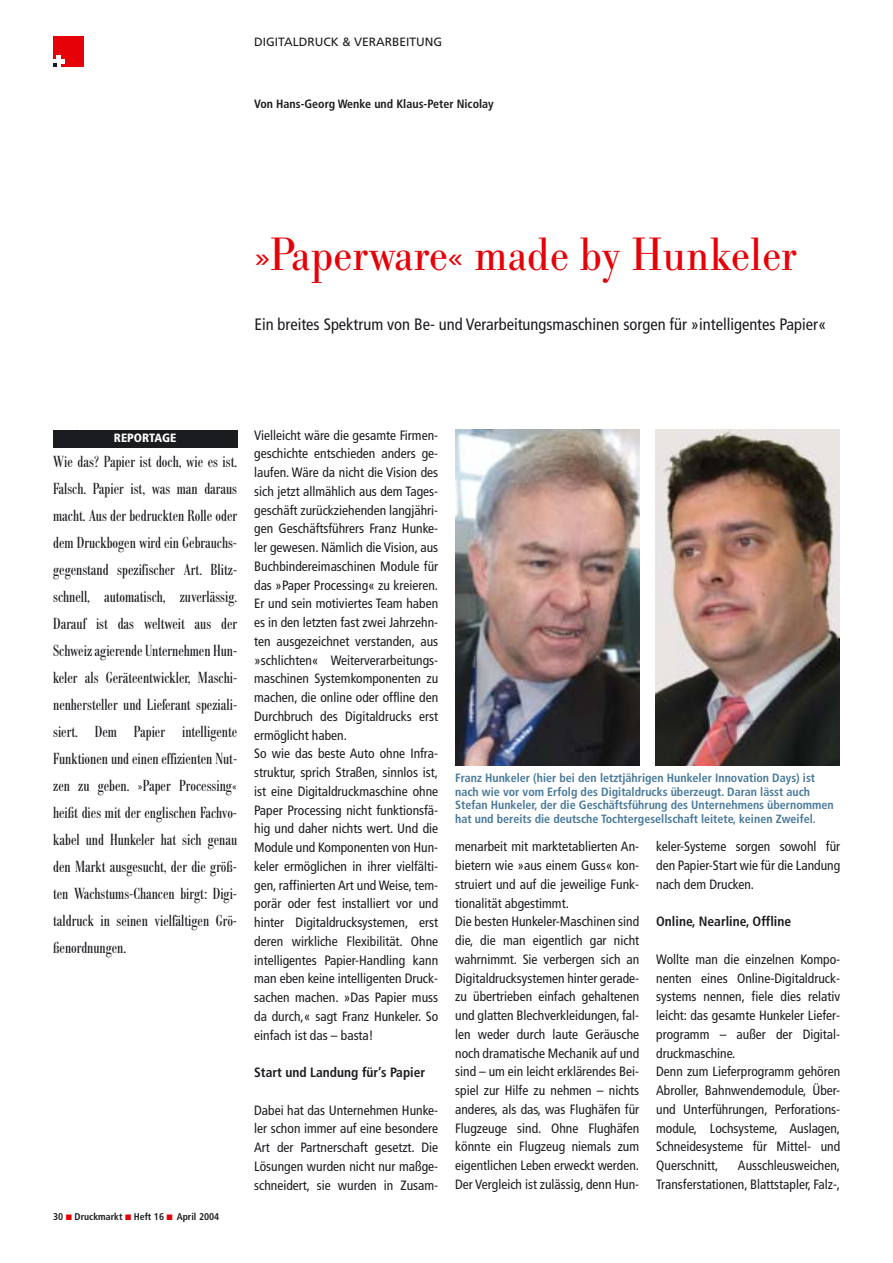
<style>
.page{position:relative;width:893px;height:1263px;background:#fff}
.page>*{position:absolute;margin:0;border:0;box-sizing:border-box;transform-origin:0 0}
.t1{font:48px "Bodoni Nr 1 SB";letter-spacing:-.01em;color:#e60007;scale:.9 1}
.t2{font:16.5px/27px "Bodoni Nr 1 SB Con";color:#1b1c20;text-align:justify}
.t3{font:condensed 16.5px "Frutiger";color:#1b1c20}
.t4{font:condensed 13.5px/18.8px "Frutiger";color:#1b1c20}
.t5{font:700 condensed 13.5px "Frutiger";color:#1b1c20}
.t6{font:700 condensed 12px/13.5px "Frutiger";color:#497a9b}
.t7{font:700 condensed 12px "Frutiger";color:#1b1c20}
.t8{font:12px "Frutiger";color:#1b1c20}
.t9{font:900 condensed 12px "Frutiger";color:#fff}
.t10{font:700 condensed 9.75px "Frutiger";color:#1b1c20}
</style>
<div class="page">
<div style="left:53px;top:431px;width:184px;height:17px;background:#1b1c20"></div>
<div style="left:53px;top:36px;width:31px;height:31px;background:#e60007"></div>
<div style="left:53px;top:59px;width:12px;height:5px;background:#fff"></div>
<hr style="left:57px;top:56px;width:4px;height:11px;background:#fff">
<img style="left:656px;top:429px;width:183px;height:336px">
<img style="left:455px;top:429px;width:184px;height:336px">
<p class="t8" style="left:254px;top:37px;width:189px">DIGITALDRUCK &amp; VERARBEITUNG</p>
<p class="t7" style="left:254px;top:99px;width:241px">Von Hans-Georg Wenke und Klaus-Peter Nicolay</p>
<h1 class="t1" style="left:254px;top:235px;width:605px">»Paperware« made by Hunkeler</h1>
<p class="t3" style="left:254px;top:317px;width:573px">Ein breites Spektrum von Be- und Verarbeitungsmaschinen sorgen für »intelligentes Papier«</p>
<p class="t9" style="left:114px;top:433px;width:64px">REPORTAGE</p>
<p class="t2" style="left:53px;top:450px;width:185px">Wie das? Papier ist doch, wie es ist.<br>Falsch. Papier ist, was man daraus macht. Aus der bedruckten Rolle oder dem Druckbogen wird ein Gebrauchs&shy;gegenstand spezifischer Art. Blitz&shy;schnell, automatisch, zuverlässig.<br>Darauf ist das weltweit aus der Schweiz agierende Unternehmen Hun&shy;keler als Geräteentwickler, Maschi&shy;nenhersteller und Lieferant speziali&shy;siert. Dem Papier intelligente Funktionen und einen effizienten Nut&shy;zen zu geben. »Paper Processing« heißt dies mit der englischen Fachvo&shy;kabel und Hunkeler hat sich genau den Markt ausgesucht, der die größ&shy;ten Wachstums-Chancen birgt: Digi&shy;taldruck in seinen vielfältigen Grö&shy;ßenordnungen.</p>
<p class="t10" style="left:53px;top:1212px;width:112px">30 Druckmarkt Heft 16</p>
<p class="t10" style="left:177px;top:1212px;width:44px">April 2004</p>
<p class="t4" style="left:254px;top:427px;width:185px">Vielleicht wäre die gesamte Firmen&shy;geschichte entschieden anders ge&shy;laufen. Wäre da nicht die Vision des sich jetzt allmählich aus dem Tages&shy;geschäft zurückziehenden langjähri&shy;gen Geschäftsführers Franz Hunke&shy;ler gewesen. Nämlich die Vision, aus Buchbindereimaschinen Module für das »Paper Processing« zu kreieren.<br>Er und sein motiviertes Team haben es in den letzten fast zwei Jahrzehn&shy;ten ausgezeichnet verstanden, aus »schlichten« Weiterverarbeitungs&shy;maschinen Systemkomponenten zu machen, die online oder offline den Durchbruch des Digitaldrucks erst ermöglicht haben.<br>So wie das beste Auto ohne Infra&shy;struktur, sprich Straßen, sinnlos ist, ist eine Digitaldruckmaschine ohne Paper Processing nicht funktionsfä&shy;hig und daher nichts wert. Und die Module und Komponenten von Hun&shy;keler ermöglichen in ihrer vielfälti&shy;gen, raffinierten Art und Weise, tem&shy;porär oder fest installiert vor und hinter Digitaldrucksystemen, erst deren wirkliche Flexibilität. Ohne intelligentes Papier-Handling kann man eben keine intelligenten Druck&shy;sachen machen. »Das Papier muss da durch,« sagt Franz Hunkeler. So einfach ist das – basta!</p>
<p class="t5" style="left:254px;top:1067px;width:173px">Start und Landung für’s Papier</p>
<p class="t4" style="left:254px;top:1102px;width:185px;text-align:justify">Dabei hat das Unternehmen Hunke&shy;ler schon immer auf eine besondere Art der Partnerschaft gesetzt. Die Lösungen wurden nicht nur maßge&shy;schneidert, sie wurden in Zusam-</p>
<p class="t6" style="left:455px;top:772px;width:380px">Franz Hunkeler (hier bei den letztjährigen Hunkeler Innovation Days) ist nach wie vor vom Erfolg des Digitaldrucks überzeugt. Daran lässt auch Stefan Hunkeler, der die Geschäftsführung des Unternehmens übernommen hat und bereits die deutsche Tochtergesellschaft leitete, keinen Zweifel.</p>
<p class="t4" style="left:455px;top:838px;width:185px">menarbeit mit marktetablierten An&shy;bietern wie »aus einem Guss« kon&shy;struiert und auf die jeweilige Funk&shy;tionalität abgestimmt.<br>Die besten Hunkeler-Maschinen sind die, die man eigentlich gar nicht wahrnimmt. Sie verbergen sich an Digitaldrucksystemen hinter gerade&shy;zu übertrieben einfach gehaltenen und glatten Blechverkleidungen, fal&shy;len weder durch laute Geräusche noch dramatische Mechanik auf und sind – um ein leicht erklärendes Bei&shy;spiel zur Hilfe zu nehmen – nichts anderes, als das, was Flughäfen für Flugzeuge sind. Ohne Flughäfen könnte ein Flugzeug niemals zum eigentlichen Leben erweckt werden.<br>Der Vergleich ist zulässig, denn Hun-</p>
<p class="t4" style="left:656px;top:838px;width:185px;text-align:justify">keler-Systeme sorgen sowohl für den Papier-Start wie für die Landung nach dem Drucken.</p>
<p class="t5" style="left:656px;top:916px;width:136px">Online, Nearline, Offline</p>
<p class="t4" style="left:656px;top:951px;width:185px">Wollte man die einzelnen Kompo&shy;nenten eines Online-Digitaldruck&shy;systems nennen, fiele dies relativ leicht: das gesamte Hunkeler Liefer&shy;programm – außer der Digital&shy;druckmaschine.<br>Denn zum Lieferprogramm gehören<br>Abroller, Bahnwendemodule, Über&shy;und Unterführungen, Perforations&shy;module, Lochsysteme, Auslagen,<br>Schneidesysteme für Mittel- und<br>Querschnitt,</p>
<p class="t4" style="left:656px;top:1157px;width:185px;text-align:right">Ausschleusweichen,<br>Transferstationen, Blattstapler, Falz-,</p>
</div>
